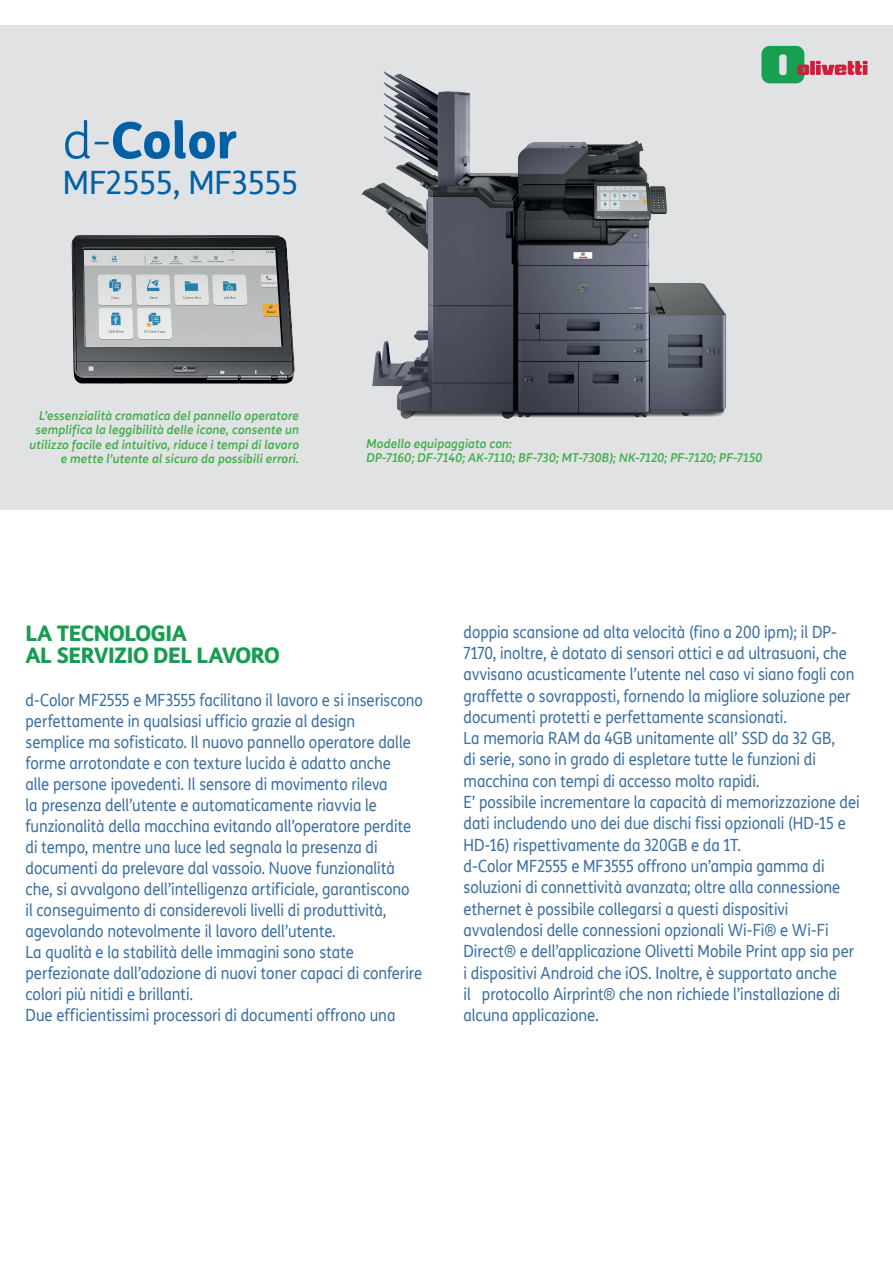
<style>
.page{position:relative;width:893px;height:1263px;background:#fff}
.page>*{position:absolute;margin:0;border:0;box-sizing:border-box;transform-origin:0 0}
.t1{font:800 50.4px "TIM Sans";color:#0161a4}
.t2{font:31.5px "TIM Sans";color:#0161a4}
.t3{font:800 21px/22.5px "TIM Sans";letter-spacing:-.025em;color:#179d51}
.t4{font:16.5px/21.3px "TIM Sans";color:#3b6fa2;scale:.9 1}
.t5{font:italic 500 12px/14.2px "TIM Sans";letter-spacing:.01em;color:#40ae49;text-align:right}
.s1{font-weight:300}
</style>
<div class="page">
<div style="left:0;top:26px;width:893px;height:484px;background:#e1e2e4"></div>
<img style="left:361px;top:71px;width:365px;height:348px">
<img style="left:71px;top:235px;width:224px;height:149px">
<svg style="left:761px;top:46px;width:106px;height:37px"></svg>
<h1 class="t1" style="left:63px;top:101px;width:176px"><span class="s1">d-</span>Color</h1>
<h2 class="t2" style="left:63px;top:161px;width:237px">MF2555, MF3555</h2>
<p class="t5" style="left:30px;top:408px;width:271px">L’essenzialità cromatica del pannello operatore semplifica la leggibilità delle icone, consente un utilizzo facile ed intuitivo, riduce i tempi di lavoro e mette l’utente al sicuro da possibili errori.</p>
<p class="t5" style="left:366px;top:436px;width:397px;text-align:left">Modello equipaggiato con:<br>DP-7160; DF-7140; AK-7110; BF-730; MT-730B); NK-7120; PF-7120; PF-7150</p>
<p class="t3" style="left:26px;top:621px;width:256px">LA TECNOLOGIA<br>AL SERVIZIO DEL LAVORO</p>
<p class="t4" style="left:26px;top:689px;width:443px">d-Color MF2555 e MF3555 facilitano il lavoro e si inseriscono perfettamente in qualsiasi ufficio grazie al design<br>semplice ma sofisticato. Il nuovo pannello operatore dalle forme arrotondate e con texture lucida è adatto anche<br>alle persone ipovedenti. Il sensore di movimento rileva<br>la presenza dell’utente e automaticamente riavvia le funzionalità della macchina evitando all’operatore perdite di tempo, mentre una luce led segnala la presenza di documenti da prelevare dal vassoio. Nuove funzionalità che, si avvalgono dell’intelligenza artificiale, garantiscono<br>il conseguimento di considerevoli livelli di produttività, agevolando notevolmente il lavoro dell’utente.<br>La qualità e la stabilità delle immagini sono state perfezionate dall’adozione di nuovi toner capaci di conferire colori più nitidi e brillanti.<br>Due efficientissimi processori di documenti offrono una</p>
<p class="t4" style="left:463px;top:621px;width:442px">doppia scansione ad alta velocità (fino a 200 ipm); il DP-7170, inoltre, è dotato di sensori ottici e ad ultrasuoni, che avvisano acusticamente l’utente nel caso vi siano fogli con graffette o sovrapposti, fornendo la migliore soluzione per documenti protetti e perfettamente scansionati.<br>La memoria RAM da 4GB unitamente all’ SSD da 32 GB,<br>di serie, sono in grado di espletare tutte le funzioni di macchina con tempi di accesso molto rapidi.<br>E’ possibile incrementare la capacità di memorizzazione dei dati includendo uno dei due dischi fissi opzionali (HD-15 e HD-16) rispettivamente da 320GB e da 1T.<br>d-Color MF2555 e MF3555 offrono un’ampia gamma di soluzioni di connettività avanzata; oltre alla connessione ethernet è possibile collegarsi a questi dispositivi avvalendosi delle connessioni opzionali Wi-Fi® e Wi-Fi Direct® e dell’applicazione Olivetti Mobile Print app sia per i dispositivi Android che iOS. Inoltre, è supportato anche<br>il protocollo Airprint® che non richiede l’installazione di alcuna applicazione.</p>
</div>
